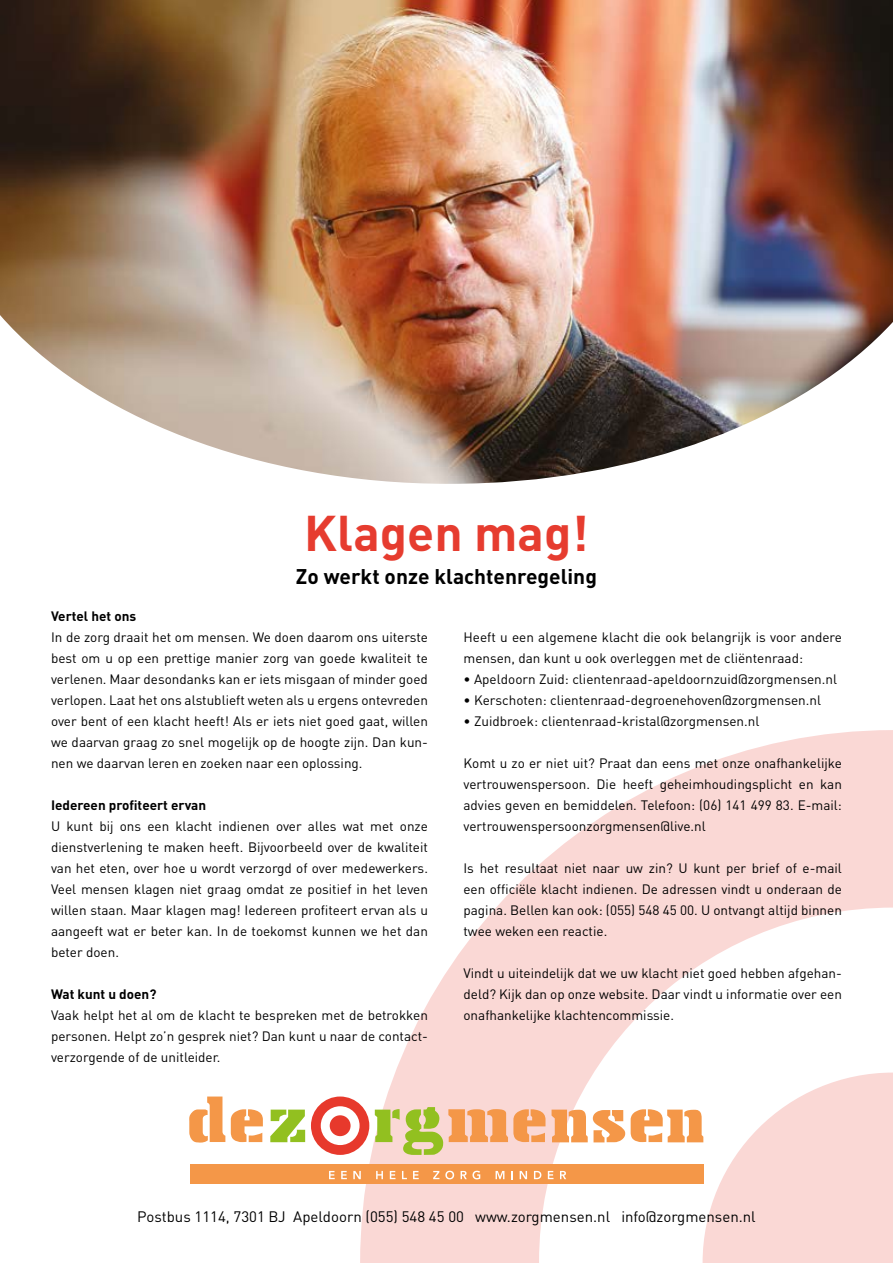
<style>
.page{position:relative;width:893px;height:1263px;background:#fff}
.page>*{position:absolute;margin:0;border:0;box-sizing:border-box;transform-origin:0 0}
.t1{font:700 49.5px "DIN";color:#e63c2f}
.t2{font:700 21px "DIN";color:#000}
.t3{font:15px "DIN";color:#000}
.t4{font:13.5px/21px "DIN";color:#000;text-align:justify}
.t5{font:700 13.5px "DIN";color:#000}
</style>
<div class="page">
<svg style="left:360px;top:730px;width:533px;height:533px;fill:#fad8d5"></svg>
<svg style="left:539px;top:907px;width:354px;height:356px"></svg>
<div style="left:190px;top:1164px;width:514px;height:20px;background:#f49748"></div>
<svg style="left:329px;top:1171px;width:6px;height:8px"></svg>
<svg style="left:341px;top:1171px;width:6px;height:8px"></svg>
<svg style="left:353px;top:1171px;width:8px;height:8px"></svg>
<svg style="left:376px;top:1171px;width:7px;height:8px"></svg>
<svg style="left:390px;top:1171px;width:5px;height:8px"></svg>
<svg style="left:402px;top:1171px;width:5px;height:8px"></svg>
<svg style="left:413px;top:1171px;width:6px;height:8px"></svg>
<svg style="left:433px;top:1171px;width:6px;height:8px"></svg>
<svg style="left:445px;top:1171px;width:9px;height:8px"></svg>
<svg style="left:461px;top:1171px;width:19px;height:8px"></svg>
<svg style="left:496px;top:1171px;width:8px;height:8px"></svg>
<svg style="left:511px;top:1171px;width:2px;height:8px"></svg>
<svg style="left:520px;top:1171px;width:7px;height:8px"></svg>
<svg style="left:534px;top:1171px;width:7px;height:8px"></svg>
<svg style="left:548px;top:1171px;width:5px;height:8px"></svg>
<svg style="left:560px;top:1171px;width:6px;height:8px"></svg>
<svg style="left:189px;top:1096px;width:36px;height:46px"></svg>
<svg style="left:231px;top:1109px;width:32px;height:33px"></svg>
<svg style="left:270px;top:1109px;width:35px;height:33px"></svg>
<svg style="left:375px;top:1107px;width:170px;height:48px;background:#e2c188"></svg>
<svg style="left:552px;top:1109px;width:73px;height:33px"></svg>
<svg style="left:631px;top:1072px;width:262px;height:191px"></svg>
<div style="left:311px;top:1096px;width:58px;height:59px;background:#e7392c;border-radius:50%"></div>
<div style="left:321px;top:1106px;width:39px;height:39px;background:#fff;border-radius:50%"></div>
<div style="left:330px;top:1115px;width:21px;height:21px;background:#e7392c;border-radius:50%"></div>
<img style="left:0;top:0;width:893px;height:484px">
<h1 class="t1" style="left:304px;top:501px;width:286px">Klagen mag!</h1>
<h2 class="t2" style="left:296px;top:563px;width:303px">Zo werkt onze klachtenregeling</h2>
<p class="t5" style="left:51px;top:607px;width:87px">Vertel het ons</p>
<p class="t4" style="left:51px;top:626px;width:378px">In de zorg draait het om mensen. We doen daarom ons uiterste best om u op een prettige manier zorg van goede kwaliteit te verlenen. Maar desondanks kan er iets misgaan of minder goed verlopen. Laat het ons alstublieft weten als u ergens ontevreden over bent of een klacht heeft! Als er iets niet goed gaat, willen we daarvan graag zo snel mogelijk op de hoogte zijn. Dan kun&shy;nen we daarvan leren en zoeken naar een oplossing.</p>
<p class="t5" style="left:51px;top:796px;width:157px">Iedereen profiteert ervan</p>
<p class="t4" style="left:51px;top:815px;width:378px">U kunt bij ons een klacht indienen over alles wat met onze dienstverlening te maken heeft. Bijvoorbeeld over de kwaliteit van het eten, over hoe u wordt verzorgd of over medewerkers.<br>Veel mensen klagen niet graag omdat ze positief in het leven willen staan. Maar klagen mag! Iedereen profiteert ervan als u aangeeft wat er beter kan. In de toekomst kunnen we het dan beter doen.</p>
<p class="t5" style="left:51px;top:985px;width:107px">Wat kunt u doen?</p>
<p class="t4" style="left:51px;top:1004px;width:378px">Vaak helpt het al om de klacht te bespreken met de betrokken personen. Helpt zo’n gesprek niet? Dan kunt u naar de contact&shy;verzorgende of de unitleider.</p>
<p class="t4" style="left:463px;top:626px;width:380px">Heeft u een algemene klacht die ook belangrijk is voor andere mensen, dan kunt u ook overleggen met de cliëntenraad:</p>
<p class="t4" style="left:463px;top:668px;width:375px">• Apeldoorn Zuid: clientenraad-apeldoornzuid@zorgmensen.nl</p>
<p class="t4" style="left:463px;top:689px;width:359px">• Kerschoten: clientenraad-degroenehoven@zorgmensen.nl</p>
<p class="t4" style="left:463px;top:711px;width:297px">• Zuidbroek: clientenraad-kristal@zorgmensen.nl</p>
<p class="t4" style="left:463px;top:753px;width:380px">Komt u zo er niet uit? Praat dan eens met onze onafhankelijke vertrouwenspersoon. Die heeft geheimhoudingsplicht en kan advies geven en bemiddelen. Telefoon: (06) 141 499 83. E-mail: vertrouwenspersoonzorgmensen@live.nl</p>
<p class="t4" style="left:463px;top:858px;width:380px">Is het resultaat niet naar uw zin? U kunt per brief of e-mail een officiële klacht indienen. De adressen vindt u onderaan de pagina. Bellen kan ook: (055) 548 45 00. U ontvangt altijd binnen twee weken een reactie.</p>
<p class="t4" style="left:463px;top:963px;width:380px">Vindt u uiteindelijk dat we uw klacht niet goed hebben afgehan&shy;deld? Kijk dan op onze website. Daar vindt u informatie over een onafhankelijke klachtencommissie.</p>
<p class="t3" style="left:137px;top:1207px;width:620px">Postbus 1114, 7301 BJ Apeldoorn (055) 548 45 00 www.zorgmensen.nl info@zorgmensen.nl</p>
</div>
